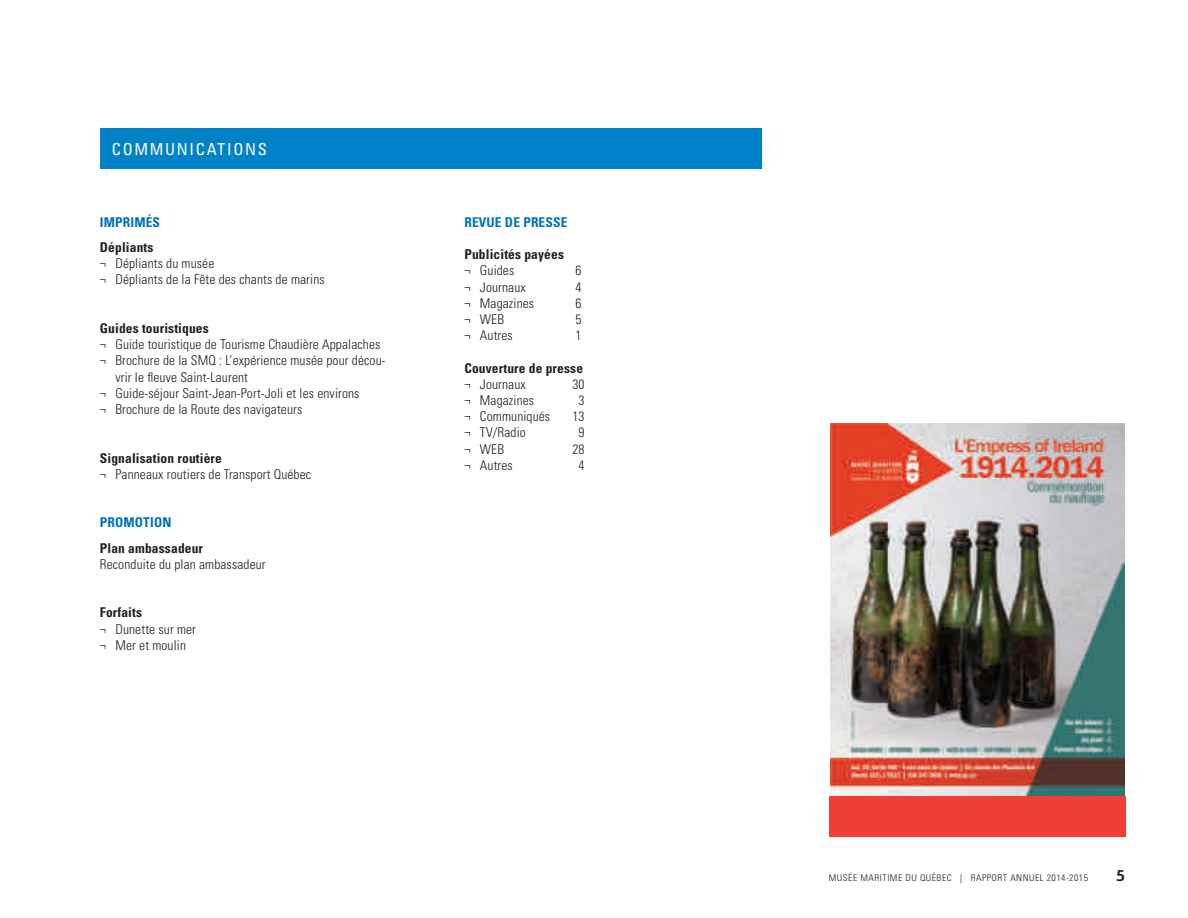
<style>
.page{position:relative;width:1188px;height:918px;background:#fff}
.page>*{position:absolute;margin:0;border:0;box-sizing:border-box;transform-origin:0 0}
.t1{font:condensed 16.5px "Univers";letter-spacing:.1em;color:#fff}
.t2{font:300 condensed 13.5px/16.2px "Univers";letter-spacing:.01em;color:#231f20}
.t3{font:700 condensed 13.5px "Univers";letter-spacing:.01em;color:#231f20}
.t4{font:700 condensed 13.5px "Univers";letter-spacing:.01em;color:#0072ba}
.t5{font:300 condensed 9.3px "Univers";letter-spacing:.05em;color:#231f20;scale:1.05 1}
</style>
<div class="page">
<div style="left:100px;top:128px;width:661px;height:40px;background:#0082c8"></div>
<img style="left:830px;top:423px;width:295px;height:373px">
<div style="left:829px;top:796px;width:297px;height:41px;background:#ee3e35"></div>
<p class="t1" style="left:112px;top:138px;width:157px">COMMUNICATIONS</p>
<p class="t4" style="left:100px;top:214px;width:62px">IMPRIMÉS</p>
<p class="t3" style="left:100px;top:239px;width:55px">Dépliants</p>
<p class="t2" style="left:100px;top:255px;width:226px">¬ Dépliants du musée<br>¬ Dépliants de la Fête des chants de marins</p>
<p class="t3" style="left:100px;top:320px;width:110px">Guides touristiques</p>
<p class="t2" style="left:100px;top:336px;width:282px">¬ Guide touristique de Tourisme Chaudière Appalaches</p>
<p class="t2" style="left:100px;top:352px;width:287px">¬ Brochure de la SMQ : L’expérience musée pour décou-</p>
<p class="t2" style="left:116px;top:369px;width:134px">vrir le fleuve Saint-Laurent</p>
<p class="t2" style="left:100px;top:385px;width:261px">¬ Guide-séjour Saint-Jean-Port-Joli et les environs</p>
<p class="t2" style="left:100px;top:401px;width:204px">¬ Brochure de la Route des navigateurs</p>
<p class="t3" style="left:100px;top:449px;width:124px">Signalisation routière</p>
<p class="t2" style="left:100px;top:466px;width:213px">¬ Panneaux routiers de Transport Québec</p>
<p class="t4" style="left:100px;top:514px;width:73px">PROMOTION</p>
<p class="t3" style="left:100px;top:539px;width:105px">Plan ambassadeur</p>
<p class="t2" style="left:100px;top:556px;width:167px">Reconduite du plan ambassadeur</p>
<p class="t3" style="left:100px;top:604px;width:44px">Forfaits</p>
<p class="t2" style="left:100px;top:621px;width:98px">¬ Dunette sur mer ¬ Mer et moulin</p>
<p class="t4" style="left:464px;top:214px;width:105px">REVUE DE PRESSE</p>
<p class="t3" style="left:464px;top:246px;width:101px">Publicités payées</p>
<p class="t2" style="left:464px;top:262px;width:51px">¬ Guides</p>
<p class="t2" style="left:576px;top:262px;width:7px">6</p>
<p class="t2" style="left:464px;top:279px;width:63px">¬ Journaux</p>
<p class="t2" style="left:576px;top:279px;width:7px">4</p>
<p class="t2" style="left:464px;top:295px;width:71px">¬ Magazines</p>
<p class="t2" style="left:576px;top:295px;width:7px">6</p>
<p class="t2" style="left:464px;top:311px;width:41px">¬ WEB</p>
<p class="t2" style="left:576px;top:311px;width:7px">5</p>
<p class="t2" style="left:464px;top:327px;width:50px">¬ Autres</p>
<p class="t2" style="left:576px;top:327px;width:7px">1</p>
<p class="t3" style="left:464px;top:359px;width:120px">Couverture de presse</p>
<p class="t2" style="left:464px;top:376px;width:63px">¬ Journaux</p>
<p class="t2" style="left:572px;top:376px;width:14px">30</p>
<p class="t2" style="left:464px;top:392px;width:71px">¬ Magazines</p>
<p class="t2" style="left:579px;top:392px;width:7px">3</p>
<p class="t2" style="left:464px;top:408px;width:87px">¬ Communiqués</p>
<p class="t2" style="left:572px;top:408px;width:14px">13</p>
<p class="t2" style="left:464px;top:424px;width:63px">¬ TV/Radio</p>
<p class="t2" style="left:579px;top:424px;width:7px">9</p>
<p class="t2" style="left:464px;top:441px;width:41px">¬ WEB</p>
<p class="t2" style="left:572px;top:441px;width:14px">28</p>
<p class="t2" style="left:464px;top:457px;width:50px">¬ Autres</p>
<p class="t2" style="left:579px;top:457px;width:7px">4</p>
<p class="t5" style="left:829px;top:872px;width:248px">MUSÉE MARITIME DU QUÉBEC | RAPPORT ANNUEL 2014-2015</p>
</div>
